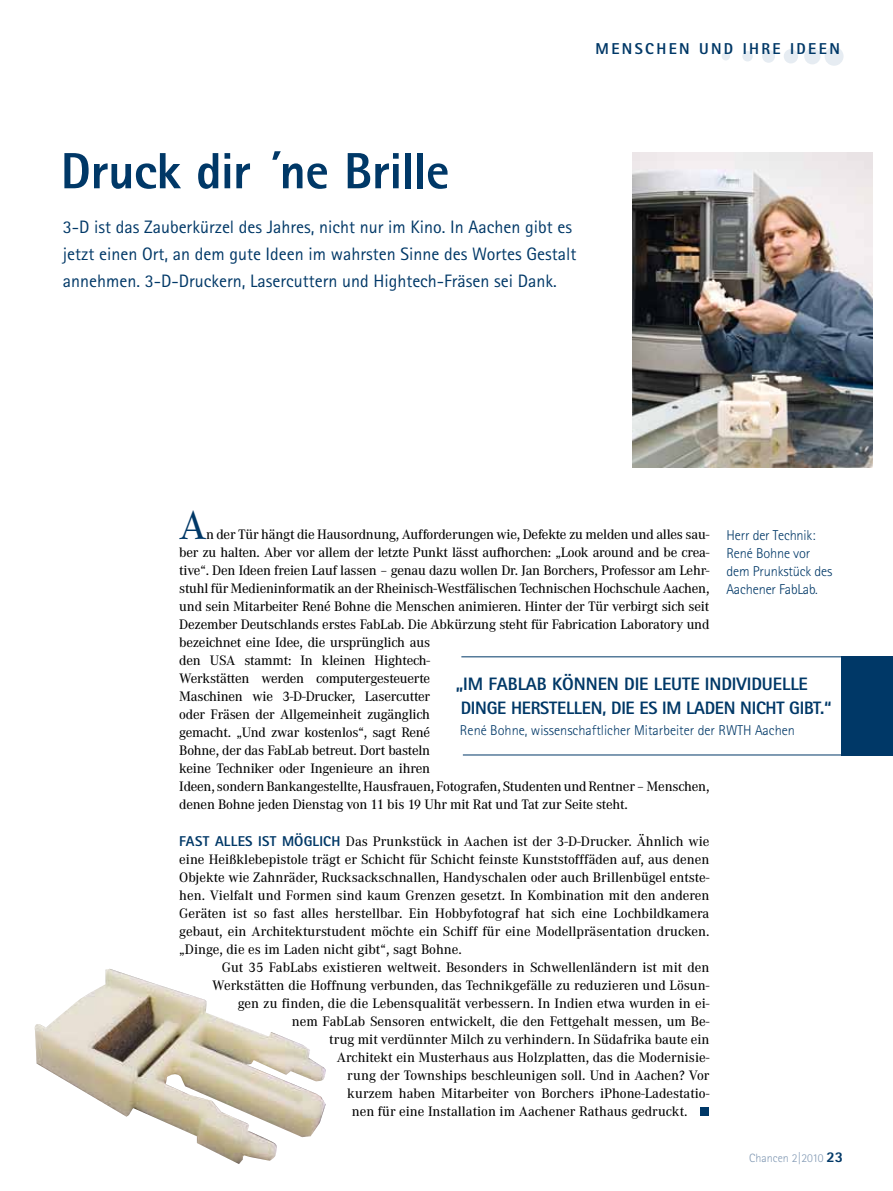
<style>
.page{position:relative;width:893px;height:1191px;background:#fff}
.page>*{position:absolute;margin:0;border:0;box-sizing:border-box;transform-origin:0 0}
.t1{font:800 51px "Rotis Sans Serif Std";letter-spacing:-.015em;color:#003867}
.t2{font:500 42px "Corporate ATOT";color:#003867}
.t3{font:18px/27px "Rotis Sans Serif Std";color:#003867}
.t4{font:800 18px/24px "Rotis Sans Serif Std";letter-spacing:-.005em;color:#003867}
.t5{font:800 15.75px "Rotis Sans Serif Std";color:#003867}
.t6{font:500 14.25px/18px "Corporate ATOT";letter-spacing:-.015em;color:#000}
.t7{font:300 14.25px/18px "Rotis Sans Serif Std";color:#003867}
.t8{font:300 12px "Rotis Sans Serif Std";color:#8299b4}
.s1{font-family:"Rotis Sans Serif Std";font-weight:800;color:#003867}
.s2{font-weight:800;font-size:15px;color:#003867}
</style>
<div class="page">
<div style="left:722px;top:52px;width:8px;height:8px;background:#e6ecf2;border-radius:50%"></div>
<div style="left:742px;top:51px;width:11px;height:10px;background:#e6ecf2;border-radius:50%"></div>
<div style="left:762px;top:50px;width:13px;height:13px;background:#e6ecf2;border-radius:50%"></div>
<div style="left:784px;top:49px;width:14px;height:14px;background:#e6ecf2;border-radius:50%"></div>
<div style="left:804px;top:48px;width:16px;height:16px;background:#e6ecf2;border-radius:50%"></div>
<div style="left:825px;top:47px;width:18px;height:19px;background:#e6ecf2;border-radius:50%"></div>
<img style="left:633px;top:152px;width:239px;height:315px">
<img style="left:34px;top:968px;width:292px;height:196px">
<div style="left:700px;top:1106px;width:9px;height:9px;background:#003867"></div>
<div style="left:842px;top:656px;width:51px;height:99px;background:#003867"></div>
<hr style="left:461px;top:656px;width:432px;height:1px;background:#003867">
<hr style="left:463px;top:754px;width:430px;height:1px;background:#003867">
<p class="t5" style="left:595px;top:38px;width:246px">M ENS C HEN UND IHRE I DEEN</p>
<h1 class="t1" style="left:61px;top:138px;width:390px">DRUCK DIR ´NE BRILLE</h1>
<p class="t3" style="left:63px;top:214px;width:515px">3-D ist das Zauberkürzel des Jahres, nicht nur im Kino. I n Aachen gibt es jetzt einen Ort, an dem gute Ideen im wahrsten Sinne des Wortes Gestalt annehmen. 3-D-Druckern, Lasercuttern und Hightech-Fräsen sei Dank.</p>
<h2 class="t2" style="left:179px;top:502px;width:29px">A</h2>
<p class="t6" style="left:179px;top:526px;width:532px;text-indent:27px">n der Tür hängt die Hausordnung, Aufforderungen wie, Defekte zu melden und alles sau&shy;ber zu halten. Aber vor allem der letzte Punkt lässt aufhorchen: „Look around and be crea&shy;tive“. Den Ideen freien Lauf lassen – genau dazu wollen Dr. Jan Borchers, Professor am Lehr&shy;stuhl für Medieninformatik an der Rheinisch-Westfälischen Technischen Hochschule Aachen, und sein Mitarbeiter René Bohne die Menschen animieren. Hinter der Tür verbirgt sich seit Dezember Deutschlands erstes FabLab. Die Abkürzung steht für Fabrication Laboratory und bezeichnet eine Idee, die ursprünglich aus<br>den USA stammt: In kleinen Hightech-<br>Werkstätten werden computergesteuerte<br>Maschinen wie 3-D-Drucker, Lasercutter<br>oder Fräsen der Allgemeinheit zugänglich<br>gemacht. „Und zwar kostenlos“, sagt René<br>Bohne, der das FabLab betreut. Dort basteln<br>keine Techniker oder Ingenieure an ihren<br>Ideen, sondern Bankangestellte, Hausfrauen, Fotografen, Studenten und Rentner – Menschen, denen Bohne jeden Dienstag von 11 bis 19 Uhr mit Rat und Tat zur Seite steht.</p>
<p class="t6" style="left:179px;top:832px;width:532px;text-align:justify"><span class="s1">FAST ALLES IST MÖGLICH</span> Das Prunkstück in Aachen ist der 3-D-Drucker. Ähnlich wie eine Heißklebepistole trägt er Schicht für Schicht feinste Kunststofffäden auf, aus denen Objekte wie Zahnräder, Rucksackschnallen, Handyschalen oder auch Brillenbügel entste&shy;hen. Vielfalt und Formen sind kaum Grenzen gesetzt. In Kombination mit den anderen Geräten ist so fast alles herstellbar. Ein Hobbyfotograf hat sich eine Lochbildkamera gebaut, ein Architekturstudent möchte ein Schiff für eine Modellpräsentation drucken. „Dinge, die es im Laden nicht gibt“, sagt Bohne.</p>
<p class="t6" style="left:222px;top:958px;width:489px">Gut 35 FabLabs existieren weltweit. Besonders in Schwellenländern ist mit den</p>
<p class="t6" style="left:212px;top:976px;width:499px">Werkstätten die Hoffnung verbunden, das Technikgefälle zu reduzieren und Lösun-</p>
<p class="t6" style="left:238px;top:994px;width:473px">gen zu finden, die die Lebensqualität verbessern. In Indien etwa wurden in ei-</p>
<p class="t6" style="left:292px;top:1012px;width:419px">nem FabLab Sensoren entwickelt, die den Fettgehalt messen, um Be-</p>
<p class="t6" style="left:329px;top:1030px;width:382px">trug mit verdünnter Milch zu verhindern. In Südafrika baute ein</p>
<p class="t6" style="left:337px;top:1048px;width:374px">Architekt ein Musterhaus aus Holzplatten, das die Modernisie-</p>
<p class="t6" style="left:347px;top:1066px;width:364px">rung der Townships beschleunigen soll. Und in Aachen? Vor</p>
<p class="t6" style="left:347px;top:1084px;width:364px">kurzem haben Mitarbeiter von Borchers iPhone-Ladestatio-</p>
<p class="t6" style="left:352px;top:1102px;width:337px">nen für eine Installation im Aachener Rathaus gedruckt.</p>
<p class="t7" style="left:726px;top:526px;width:108px">Herr der Technik:<br>René Bohne vor dem Prunkstück des<br>Aachener FabLab.</p>
<p class="t4" style="left:456px;top:671px;width:377px">„IM FABLAB KÖNNEN DIE LEUTE INDIVIDUELLE<br>DINGE HERSTELLEN, DIE ES IM LADEN NICHT GIBT.“</p>
<p class="t7" style="left:460px;top:721px;width:337px">René Bohne, wissenschaftlicher Mitarbeiter der RWTH Aachen</p>
<p class="t8" style="left:749px;top:1151px;width:95px">Chancen 2|2010 <span class="s2">23</span></p>
</div>
